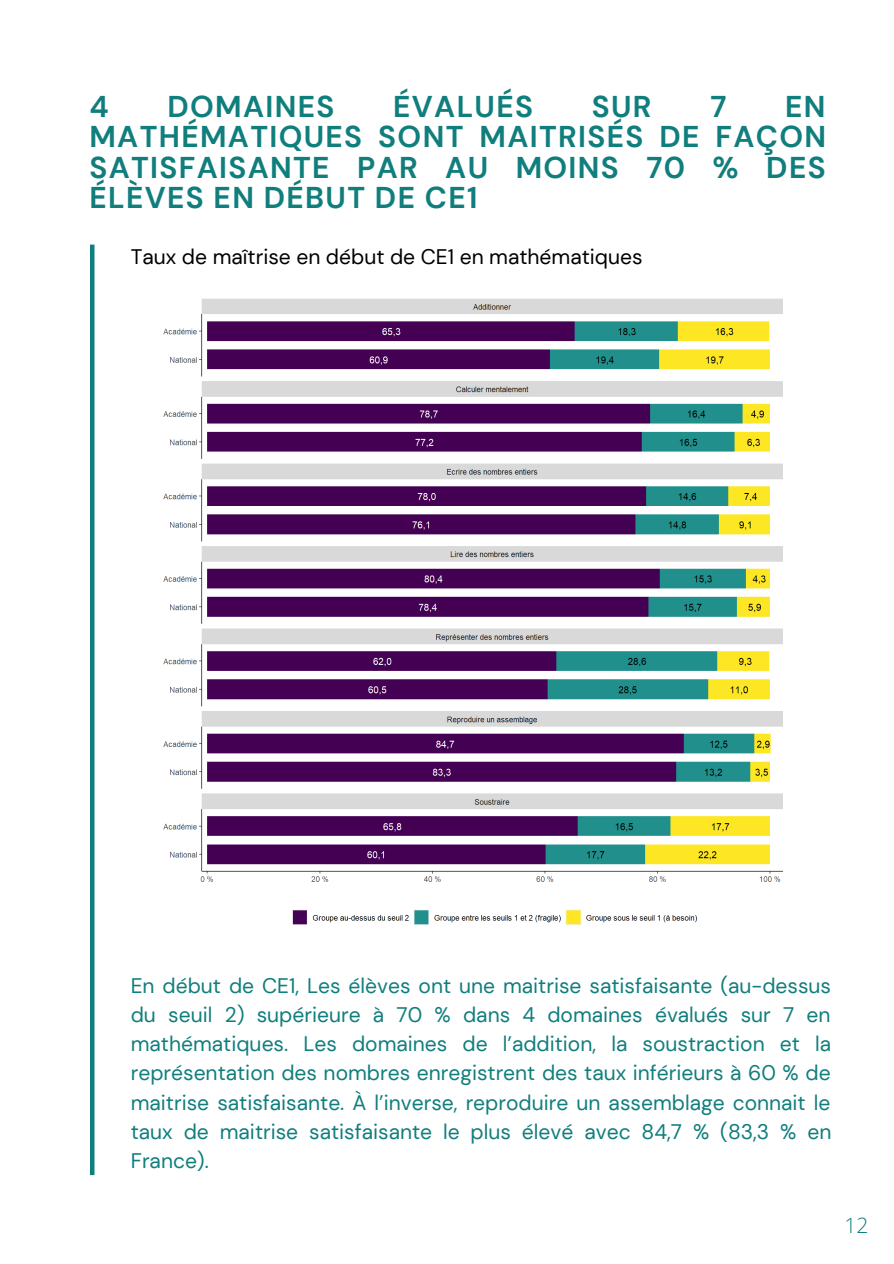
<style>
.page{position:relative;width:894px;height:1264px;background:#fff}
.page>*{position:absolute;margin:0;border:0;box-sizing:border-box;transform-origin:0 0}
.t1{font:700 30px/30.5px "DM Sans";letter-spacing:.045em;color:#107e7d;text-align:justify}
.t2{font:21px/29.2px "DM Sans";color:#107e7d;text-align:justify}
.t3{font:21px "DM Sans";color:#000}
.t4{font:300 21px "Open Sans";color:#107e7d}
</style>
<div class="page">
<hr style="left:90px;top:244px;width:4px;height:931px;background:#107e7d">
<img style="left:163px;top:298px;width:620px;height:627px">
<h1 class="t1" style="left:89px;top:91px;width:21px">4</h1>
<h1 class="t1" style="left:167px;top:91px;width:168px">DOMAINES</h1>
<h1 class="t1" style="left:393px;top:91px;width:141px">ÉVALUÉS</h1>
<h1 class="t1" style="left:591px;top:91px;width:61px">SUR</h1>
<h1 class="t1" style="left:710px;top:91px;width:18px">7</h1>
<h1 class="t1" style="left:89px;top:91px;width:738px;text-indent:695px">EN MATHÉMATIQUES SONT MAITRISÉS DE FAÇON SATISFAISANTE PAR AU MOINS 70 % DES ÉLÈVES EN DÉBUT DE CE1</h1>
<p class="t3" style="left:131px;top:243px;width:513px">Taux de maîtrise en début de CE1 en mathématiques</p>
<p class="t2" style="left:131px;top:970px;width:702px">En début de CE1, Les élèves ont une maitrise satisfaisante (au-dessus du seuil 2) supérieure à 70 % dans 4 domaines évalués sur 7 en mathématiques. Les domaines de l’addition, la soustraction et la représentation des nombres enregistrent des taux inférieurs à 60 % de maitrise satisfaisante. À l’inverse, reproduire un assemblage connait le taux de maitrise satisfaisante le plus élevé avec 84,7 % (83,3 % en France).</p>
<p class="t4" style="left:844px;top:1210px;width:25px">12</p>
</div>
